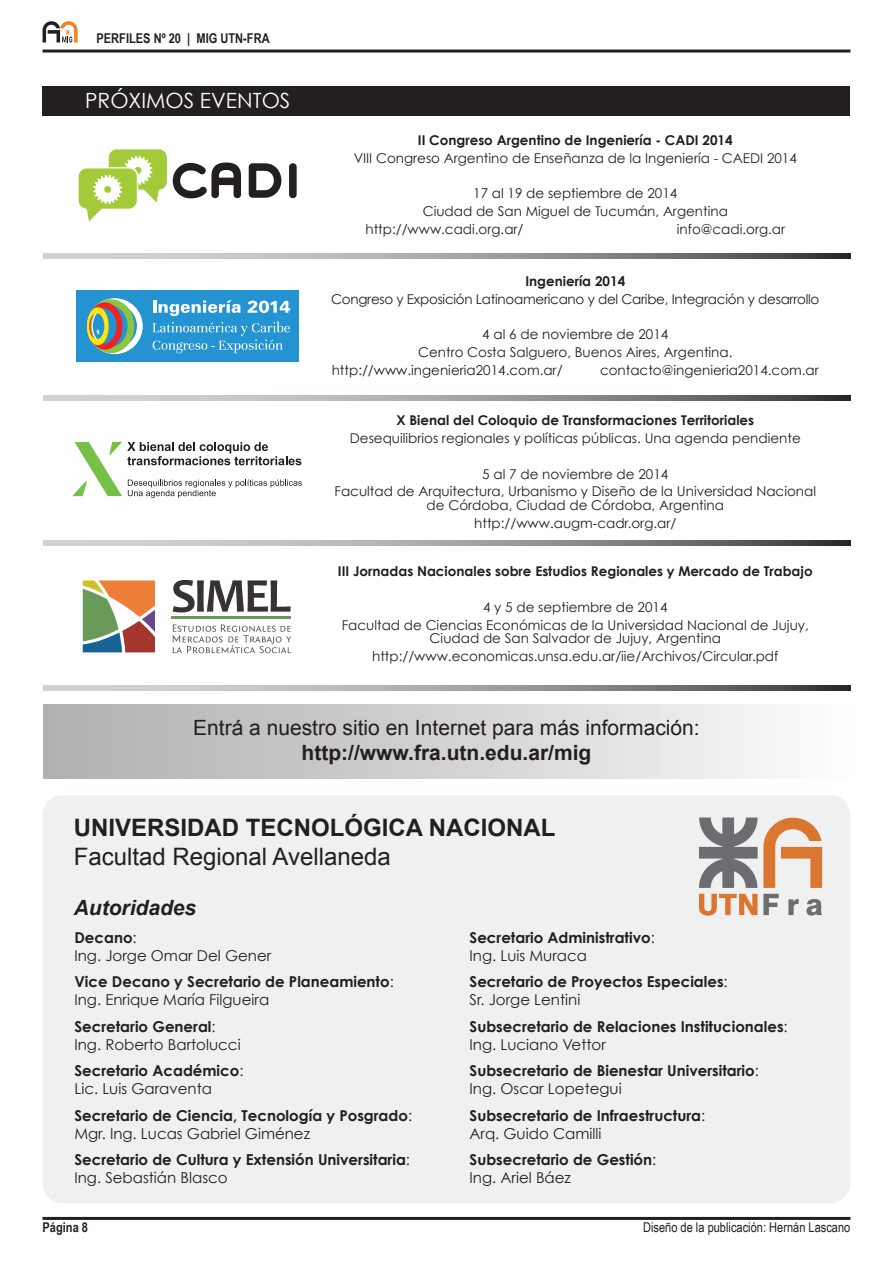
<style>
.page{position:relative;width:893px;height:1263px;background:#fff}
.page>*{position:absolute;margin:0;border:0;box-sizing:border-box;transform-origin:0 0}
.t1{font:700 24px "Arial";color:#231f20}
.t2{font:24px "Arial";color:#231f20}
.t3{font:21px "Arial";color:#231f20}
.t4{font:700 21px "Arial";color:#231f20}
.t5{font:21px "Century Gothic";color:#fff}
.t6{font:italic 700 21px "Arial";color:#231f20}
.t7{font:700 15px "Century Gothic";color:#231f20}
.t8{font:15px "Century Gothic";color:#231f20}
.Texto{font:13.5px/13.5px "Century Gothic";color:#231f20;text-align:center}
.Texto-2{font:700 13.5px "Century Gothic";color:#231f20}
.Texto-3{font:13.5px "Century Gothic";letter-spacing:-.02em;color:#231f20}
.Texto-4{font:13.5px "Arial Narrow";color:#231f20}
.t9{font:700 13.5px "Arial Narrow";color:#231f20}
.s1{font-weight:400}
</style>
<div class="page">
<svg style="left:42px;top:21px;width:36px;height:22px"></svg>
<hr style="left:43px;top:50px;width:807px;height:3px;background:#231f20">
<hr style="left:43px;top:1217px;width:807px;height:3px;background:#231f20">
<div style="left:43px;top:795px;width:807px;height:408px;background:#eff0f0;border-radius:20px"></div>
<svg style="left:699px;top:894px;width:58px;height:22px"></svg>
<svg style="left:763px;top:894px;width:59px;height:21px"></svg>
<svg style="left:699px;top:817px;width:123px;height:71px"></svg>
<div style="left:44px;top:705px;width:806px;height:73px;background:linear-gradient(to right,#aeaead,#fbfbfa)"></div>
<svg style="left:44px;top:685px;width:806px;height:5px;background:#9a9b9d"></svg>
<svg style="left:44px;top:396px;width:806px;height:4px;background:#9a9b9d"></svg>
<div style="left:43px;top:86px;width:807px;height:30px;background:#231f20"></div>
<svg style="left:173px;top:162px;width:68px;height:36px"></svg>
<svg style="left:249px;top:163px;width:32px;height:35px"></svg>
<svg style="left:289px;top:163px;width:8px;height:35px"></svg>
<div style="left:79px;top:168px;width:58px;height:41px;background:#a3cb39;border-radius:8px"></div>
<svg style="left:93px;top:149px;width:74px;height:55px"></svg>
<div style="left:77px;top:290px;width:222px;height:72px;background:#2393d1"></div>
<svg style="left:87px;top:298px;width:56px;height:56px"></svg>
<svg style="left:153px;top:300px;width:137px;height:53px"></svg>
<svg style="left:72px;top:442px;width:230px;height:56px"></svg>
<svg style="left:173px;top:624px;width:118px;height:29px"></svg>
<hr style="left:172px;top:617px;width:119px;height:2px;background:#6a9a5a">
<svg style="left:173px;top:580px;width:118px;height:32px"></svg>
<svg style="left:83px;top:580px;width:72px;height:72px"></svg>
<svg style="left:44px;top:254px;width:806px;height:4px;background:#9a9b9d"></svg>
<svg style="left:44px;top:541px;width:806px;height:4px;background:#9a9b9d"></svg>
<p class="t9" style="left:96px;top:28px;width:175px">PERFILES Nº 20 | MIG UTN-FRA</p>
<p class="t5" style="left:85px;top:88px;width:207px">PRÓXIMOS EVENTOS</p>
<p class="Texto-2" style="left:418px;top:132px;width:316px">II Congreso Argentino de Ingeniería - CADI 2014</p>
<p class="Texto" style="left:354px;top:151px;width:445px">VIII Congreso Argentino de Enseñanza de la Ingeniería - CAEDI 2014</p>
<p class="Texto" style="left:473px;top:187px;width:206px">17 al 19 de septiembre de 2014</p>
<p class="Texto" style="left:423px;top:204px;width:307px">Ciudad de San Miguel de Tucumán, Argentina</p>
<p class="Texto" style="left:365px;top:222px;width:160px">http://www.cadi.org.ar/</p>
<p class="Texto" style="left:677px;top:222px;width:110px">info@cadi.org.ar</p>
<p class="Texto-2" style="left:525px;top:272px;width:101px">Ingeniería 2014</p>
<p class="Texto-3" style="left:331px;top:290px;width:490px">Congreso y Exposición Latinoamericano y del Caribe, Integración y desarrollo</p>
<p class="Texto" style="left:482px;top:327px;width:187px">4 al 6 de noviembre de 2014</p>
<p class="Texto" style="left:418px;top:345px;width:316px">Centro Costa Salguero, Buenos Aires, Argentina.</p>
<p class="Texto" style="left:332px;top:363px;width:232px">http://www.ingenieria2014.com.ar/</p>
<p class="Texto" style="left:600px;top:363px;width:220px">contacto@ingenieria2014.com.ar</p>
<p class="Texto-2" style="left:396px;top:412px;width:359px">X Bienal del Coloquio de Transformaciones Territoriales</p>
<p class="Texto" style="left:350px;top:431px;width:452px">Desequilibrios regionales y políticas públicas. Una agenda pendiente</p>
<p class="Texto" style="left:482px;top:467px;width:187px">5 al 7 de noviembre de 2014</p>
<p class="Texto" style="left:335px;top:484px;width:483px">Facultad de Arquitectura, Urbanismo y Diseño de la Universidad Nacional de Córdoba, Ciudad de Córdoba, Argentina</p>
<p class="Texto" style="left:474px;top:516px;width:204px">http://www.augm-cadr.org.ar/</p>
<p class="Texto-2" style="left:338px;top:563px;width:476px">III Jornadas Nacionales sobre Estudios Regionales y Mercado de Trabajo</p>
<p class="Texto" style="left:483px;top:600px;width:186px">4 y 5 de septiembre de 2014</p>
<p class="Texto" style="left:342px;top:618px;width:469px">Facultad de Ciencias Económicas de la Universidad Nacional de Jujuy,<br>Ciudad de San Salvador de Jujuy, Argentina</p>
<p class="Texto" style="left:372px;top:649px;width:408px">http://www.economicas.unsa.edu.ar/iie/Archivos/Circular.pdf</p>
<p class="t3" style="left:193px;top:714px;width:508px">Entrá a nuestro sitio en Internet para más información:</p>
<p class="t4" style="left:302px;top:739px;width:291px">http://www.fra.utn.edu.ar/mig</p>
<p class="t1" style="left:74px;top:812px;width:483px">UNIVERSIDAD TECNOLÓGICA NACIONAL</p>
<p class="t2" style="left:74px;top:841px;width:319px">Facultad Regional Avellaneda</p>
<p class="t6" style="left:74px;top:894px;width:124px">Autoridades</p>
<p class="t7" style="left:74px;top:928px;width:64px">Decano<span class="s1">:</span></p>
<p class="t8" style="left:74px;top:946px;width:198px">Ing. Jorge Omar Del Gener</p>
<p class="t7" style="left:74px;top:972px;width:321px">Vice Decano y Secretario de Planeamiento<span class="s1">:</span></p>
<p class="t8" style="left:74px;top:990px;width:196px">Ing. Enrique María Filgueira</p>
<p class="t7" style="left:74px;top:1017px;width:143px">Secretario General<span class="s1">:</span></p>
<p class="t8" style="left:74px;top:1035px;width:168px">Ing. Roberto Bartolucci</p>
<p class="t7" style="left:74px;top:1061px;width:171px">Secretario Académico<span class="s1">:</span></p>
<p class="t8" style="left:74px;top:1079px;width:139px">Lic. Luis Garaventa</p>
<p class="t7" style="left:74px;top:1106px;width:339px">Secretario de Ciencia, Tecnología y Posgrado<span class="s1">:</span></p>
<p class="t8" style="left:74px;top:1124px;width:237px">Mgr. Ing. Lucas Gabriel Giménez</p>
<p class="t7" style="left:74px;top:1150px;width:337px">Secretario de Cultura y Extensión Universitaria<span class="s1">:</span></p>
<p class="t8" style="left:74px;top:1168px;width:155px">Ing. Sebastián Blasco</p>
<p class="t9" style="left:43px;top:1217px;width:47px">Página 8</p>
<p class="t7" style="left:469px;top:928px;width:187px">Secretario Administrativo<span class="s1">:</span></p>
<p class="t8" style="left:469px;top:946px;width:119px">Ing. Luis Muraca</p>
<p class="t7" style="left:469px;top:972px;width:260px">Secretario de Proyectos Especiales<span class="s1">:</span></p>
<p class="t8" style="left:469px;top:990px;width:112px">Sr. Jorge Lentini</p>
<p class="t7" style="left:469px;top:1017px;width:320px">Subsecretario de Relaciones Institucionales<span class="s1">:</span></p>
<p class="t8" style="left:469px;top:1035px;width:138px">Ing. Luciano Vettor</p>
<p class="t7" style="left:469px;top:1061px;width:291px">Subsecretario de Bienestar Universitario<span class="s1">:</span></p>
<p class="t8" style="left:469px;top:1079px;width:154px">Ing. Oscar Lopetegui</p>
<p class="t7" style="left:469px;top:1106px;width:237px">Subsecretario de Infraestructura<span class="s1">:</span></p>
<p class="t8" style="left:469px;top:1124px;width:133px">Arq. Guido Camilli</p>
<p class="t7" style="left:469px;top:1150px;width:188px">Subsecretario de Gestión<span class="s1">:</span></p>
<p class="t8" style="left:469px;top:1168px;width:103px">Ing. Ariel Báez</p>
<p class="Texto-4" style="left:643px;top:1218px;width:209px">Diseño de la publicación: Hernán Lascano</p>
</div>
